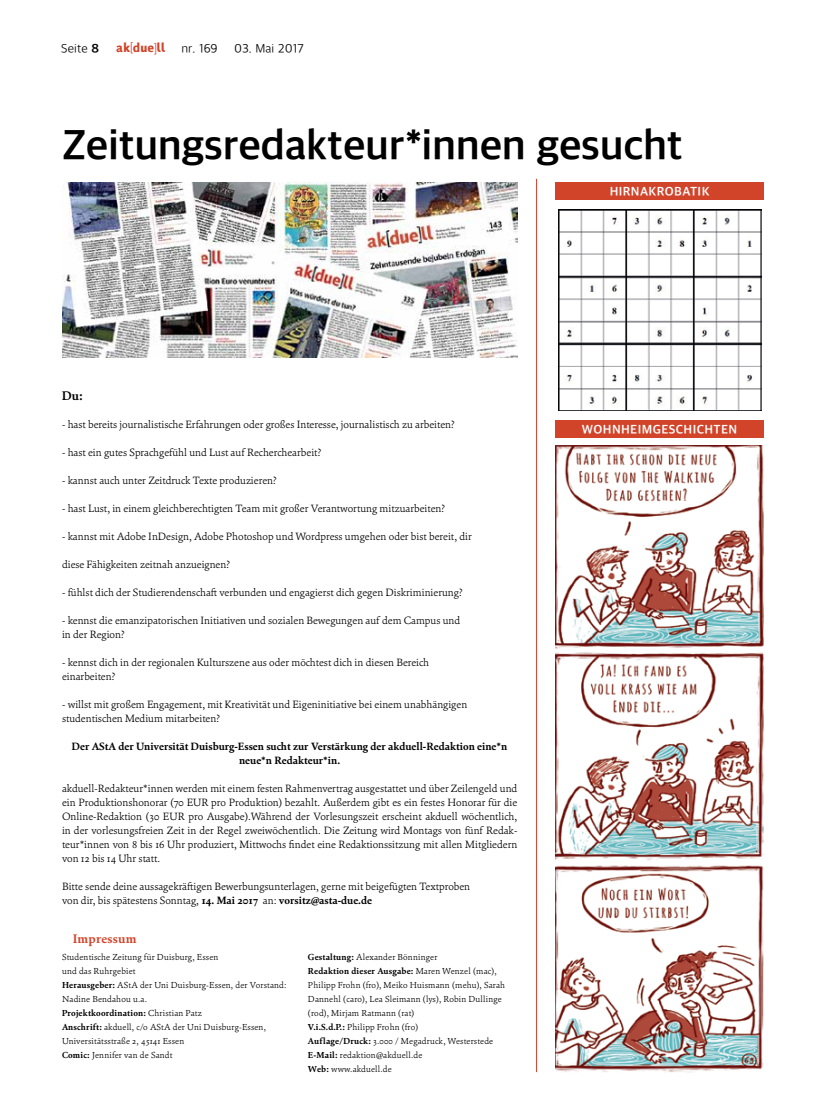
<style>
.page{position:relative;width:826px;height:1110px;background:#fff}
.page>*{position:absolute;margin:0;border:0;box-sizing:border-box;transform-origin:0 0}
.t1{font:700 42.5px "Akduell Apple SD Gothic Neo";letter-spacing:-.01em;color:#000}
.t2{font:700 12.5px "Akduell Apple SD Gothic Neo";letter-spacing:.03em;color:#fff}
.t3{font:300 12.5px "Akduell Apple SD Gothic Neo";letter-spacing:.01em;color:#000}
.t4{font:12.5px "Akduell 03";letter-spacing:.02em;color:#d1442a}
.t5{font:700 12.5px "Cala";letter-spacing:.02em;color:#d1442a}
.t6{font:700 12.5px "Cala";color:#000}
.t7{font:300 10.62px/14px "Cala";color:#000}
.t8{font:700 10.62px/14px "Cala";color:#000;text-align:center}
.t9{font:300 8.75px/14px "Cala";letter-spacing:.02em;color:#000}
.s1{font-weight:700}
</style>
<div class="page">
<hr style="left:536px;top:179px;width:1px;height:892px;background:#d1442a">
<img style="left:559px;top:209px;width:202px;height:201px">
<div style="left:555px;top:182px;width:209px;height:18px;background:#d1442a"></div>
<div style="left:555px;top:420px;width:209px;height:18px;background:#d1442a"></div>
<img style="left:555px;top:445px;width:209px;height:626px">
<img style="left:62px;top:182px;width:455px;height:175px">
<p class="t3" style="left:61px;top:40px;width:39px">Seite <span class="s1">8</span></p>
<p class="t4" style="left:116px;top:42px;width:51px">ak[due]ll</p>
<p class="t3" style="left:181px;top:40px;width:38px">nr. 169</p>
<p class="t3" style="left:234px;top:40px;width:71px">03. Mai 2017</p>
<h1 class="t1" style="left:62px;top:116px;width:622px">Zeitungsredakteur*innen gesucht</h1>
<p class="t2" style="left:609px;top:183px;width:101px">HIRNAKROBATIK</p>
<p class="t6" style="left:62px;top:387px;width:22px">Du:</p>
<p class="t7" style="left:62px;top:417px;width:394px">- hast bereits journalistische Erfahrungen oder großes Interesse, journalistisch zu arbeiten?</p>
<p class="t7" style="left:62px;top:445px;width:261px">- hast ein gutes Sprachgefühl und Lust auf Recherchearbeit?</p>
<p class="t7" style="left:62px;top:473px;width:216px">- kannst auch unter Zeitdruck Texte produzieren?</p>
<p class="t7" style="left:62px;top:501px;width:384px">- hast Lust, in einem gleichberechtigten Team mit großer Verantwortung mitzuarbeiten?</p>
<p class="t7" style="left:62px;top:529px;width:411px">- kannst mit Adobe InDesign, Adobe Photoshop und Wordpress umgehen oder bist bereit, dir</p>
<p class="t7" style="left:62px;top:557px;width:169px">diese Fähigkeiten zeitnah anzueignen?</p>
<p class="t7" style="left:62px;top:585px;width:402px">- fühlst dich der Studierendenschaft verbunden und engagierst dich gegen Diskriminierung?</p>
<p class="t7" style="left:62px;top:613px;width:400px">- kennst die emanzipatorischen Initiativen und sozialen Bewegungen auf dem Campus und in der Region?</p>
<p class="t7" style="left:62px;top:655px;width:369px">- kennst dich in der regionalen Kulturszene aus oder möchtest dich in diesen Bereich einarbeiten?</p>
<p class="t7" style="left:62px;top:697px;width:407px">- willst mit großem Engagement, mit Kreativität und Eigeninitiative bei einem unabhängigen studentischen Medium mitarbeiten?</p>
<p class="t8" style="left:72px;top:739px;width:437px">Der AStA der Universität Duisburg-Essen sucht zur Verstärkung der akduell-Redaktion eine*n neue*n Redakteur*in.</p>
<p class="t7" style="left:62px;top:781px;width:457px;text-align:justify">akduell-Redakteur*innen werden mit einem festen Rahmenvertrag ausgestattet und über Zeilengeld und ein Produktionshonorar (70 EUR pro Produktion) bezahlt. Außerdem gibt es ein festes Honorar für die Online-Redaktion (30 EUR pro Ausgabe).Während der Vorlesungszeit erscheint akduell wöchentlich, in der vorlesungsfreien Zeit in der Regel zweiwöchentlich. Die Zeitung wird Montags von fünf Redak&shy;teur*innen von 8 bis 16 Uhr produziert, Mittwochs findet eine Redaktionssitzung mit allen Mitgliedern von 12 bis 14 Uhr statt.</p>
<p class="t7" style="left:62px;top:879px;width:410px">Bitte sende deine aussagekräftigen Bewerbungsunterlagen, gerne mit beigefügten Textproben von dir, bis spätestens Sonntag, <span class="s1">14. Mai 2017</span> an: <span class="s1">vorsitz@asta-due.de</span></p>
<p class="t5" style="left:73px;top:930px;width:65px">Impressum</p>
<p class="t9" style="left:62px;top:949px;width:226px">Studentische Zeitung für Duisburg, Essen<br>und das Ruhrgebiet<br><span class="s1">Herausgeber:</span> AStA der Uni Duisburg-Essen, der Vorstand:<br>Nadine Bendahou u.a.<br><span class="s1">Projektkoordination:</span> Christian Patz<br><span class="s1">Anschrift:</span> akduell, c/o AStA der Uni Duisburg-Essen, Universitätsstraße 2, 45141 Essen<br><span class="s1">Comic:</span> Jennifer van de Sandt</p>
<p class="t9" style="left:308px;top:949px;width:199px"><span class="s1">Gestaltung:</span> Alexander Bönninger<br><span class="s1">Redaktion dieser Ausgabe:</span> Maren Wenzel (mac), Philipp Frohn (fro), Meiko Huismann (mehu), Sarah Dannehl (caro), Lea Sleimann (lys), Robin Dullinge (rod), Mirjam Ratmann (rat)<br><span class="s1">V.i.S.d.P.:</span> Philipp Frohn (fro)<br><span class="s1">Auflage/Druck:</span> 3.000 / Megadruck, Westerstede <span class="s1">E-Mail:</span> redaktion@akduell.de<br><span class="s1">Web:</span> www.akduell.de</p>
<p class="t2" style="left:582px;top:420px;width:157px">WOHNHEIMGESCHICHTEN</p>
</div>
